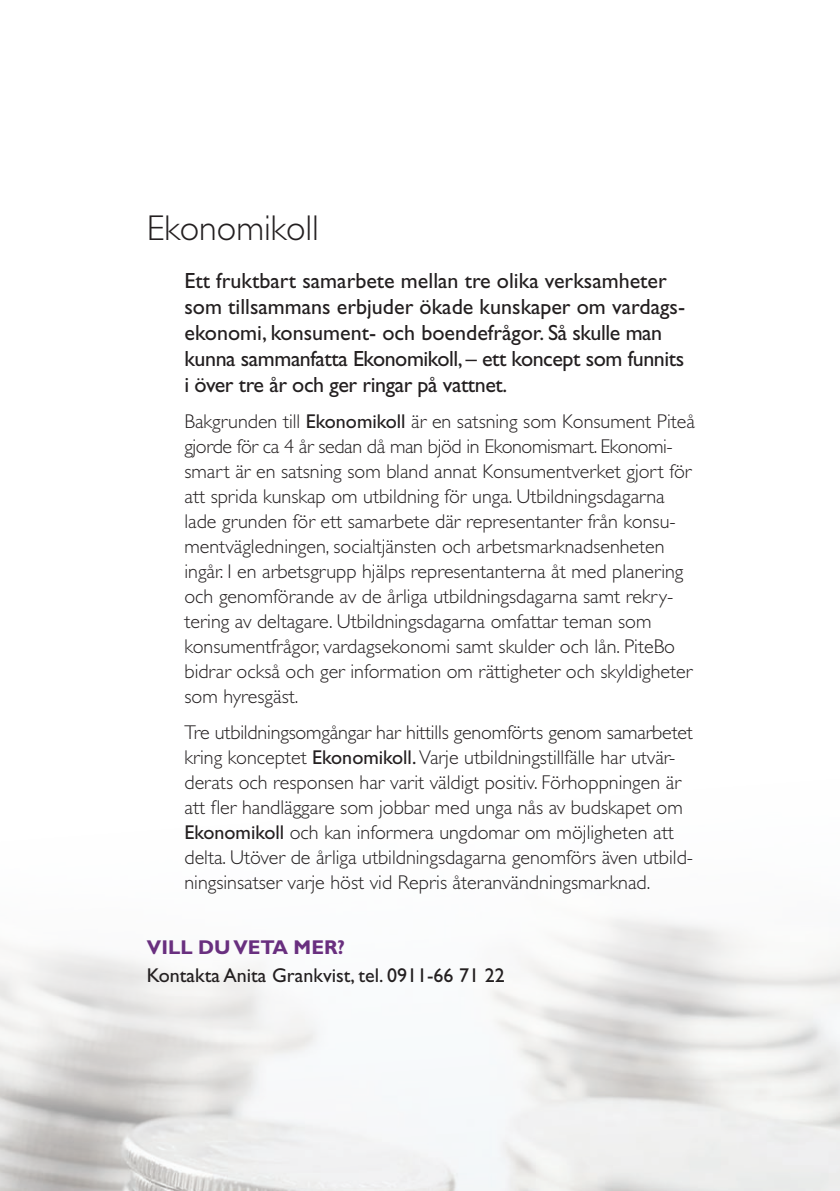
<style>
.page{position:relative;width:840px;height:1191px;background:#fff}
.page>*{position:absolute;margin:0;border:0;box-sizing:border-box;transform-origin:0 0}
.t1{font:300 36px "Gill Sans Std";color:#231f20}
.t2{font:22px/26px "Gill Sans Std";color:#231f20}
.t3{font:300 20px/25px "Gill Sans Std";color:#231f20}
.t4{font:20px "Gill Sans Std";color:#231f20}
.t5{font:700 20px "Gill Sans Std";color:#692f7f}
.s1{font-weight:400}
</style>
<div class="page">
<svg style="left:0;top:918px;width:839px;height:273px"></svg>
<h2 class="t1" style="left:147px;top:208px;width:173px">Ekonomikoll</h2>
<p class="t2" style="left:184px;top:267px;width:502px">Ett fruktbart samarbete mellan tre olika verksamheter som tillsammans erbjuder ökade kunskaper om vardags&shy;ekonomi, konsument- och boendefrågor. Så skulle man kunna sammanfatta Ekonomikoll, – ett koncept som funnits i över tre år och ger ringar på vattnet.</p>
<p class="t3" style="left:184px;top:409px;width:511px">Bakgrunden till <span class="s1">Ekonomikoll</span> är en satsning som Konsument Piteå gjorde för ca 4 år sedan då man bjöd in Ekonomismart. Ekonomi&shy;smart är en satsning som bland annat Konsumentverket gjort för att sprida kunskap om utbildning för unga. Utbildningsdagarna lade grunden för ett samarbete där representanter från konsu&shy;mentvägledningen, socialtjänsten och arbetsmarknadsenheten ingår. I en arbetsgrupp hjälps representanterna åt med planering och genomförande av de årliga utbildningsdagarna samt rekry&shy;tering av deltagare. Utbildningsdagarna omfattar teman som konsumentfrågor, vardagsekonomi samt skulder och lån. PiteBo bidrar också och ger information om rättigheter och skyldigheter som hyresgäst.</p>
<p class="t3" style="left:184px;top:720px;width:510px">Tre utbildningsomgångar har hittills genomförts genom samarbetet kring konceptet <span class="s1">Ekonomikoll.</span> Varje utbildningstillfälle har utvär&shy;derats och responsen har varit väldigt positiv. Förhoppningen är att fer handläggare som jobbar med unga nås av budskapet om <span class="s1">Ekonomikoll</span> och kan informera ungdomar om möjligheten att delta. Utöver de årliga utbildningsdagarna genomförs även utbild&shy;ningsinsatser varje höst vid Repris återanvändningsmarknad.</p>
<p class="t5" style="left:147px;top:935px;width:199px">VILL DU VETA MER?</p>
<p class="t4" style="left:147px;top:963px;width:359px">Kontakta Anita Grankvist, tel. 0911-66 71 22</p>
</div>
